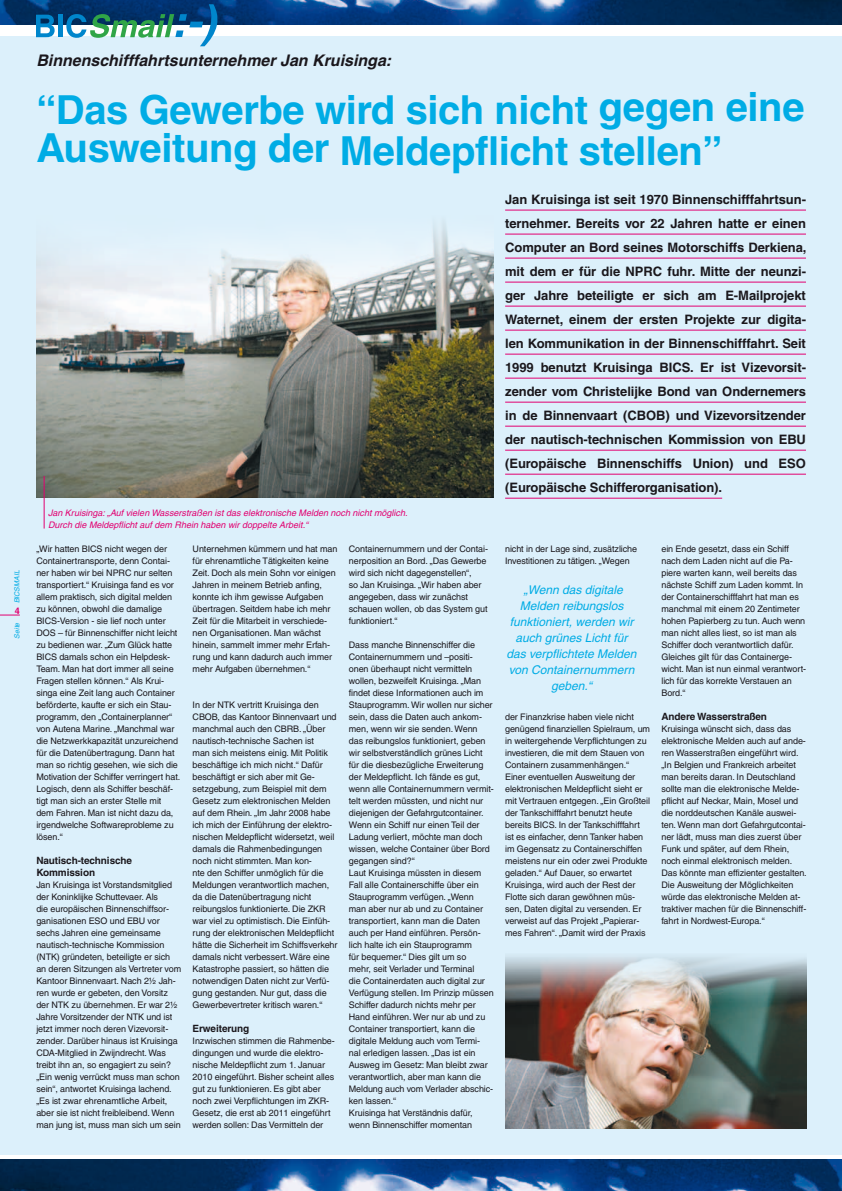
<style>
.page{position:relative;width:842px;height:1191px;background:#fff}
.page>*{position:absolute;margin:0;border:0;box-sizing:border-box;transform-origin:0 0}
.t1{font:700 40px/41px "Helvetica";letter-spacing:-.01em;color:#00ace5}
.t2{font:italic 700 16px "Helvetica";color:#1a171c}
.t3{font:700 13px/24px "Helvetica";letter-spacing:-.005em;color:#1a171c;text-align:justify}
.t4{font:italic 12px/16px "Helvetica";color:#00ace5;text-align:center}
.t5{font:700 10px/12px "Helvetica";letter-spacing:-.01em;color:#1a171c}
.t6{font:9px/12px "Helvetica";letter-spacing:-.01em;color:#1a171c}
.t7{font:italic 9px/12px "Helvetica";color:#e20070}
.t8{font:700 9px "Helvetica";color:#e20070}
.t9{font:italic 7px "Helvetica";color:#00ace5}
</style>
<div class="page">
<div style="left:0;top:36px;width:842px;height:1119px;background:#dcf0fb"></div>
<hr style="left:505px;top:210px;width:301px;height:1px;background:#e20070">
<hr style="left:505px;top:234px;width:301px;height:1px;background:#e20070">
<hr style="left:505px;top:258px;width:301px;height:1px;background:#e20070">
<hr style="left:505px;top:282px;width:301px;height:1px;background:#e20070">
<hr style="left:505px;top:306px;width:301px;height:1px;background:#e20070">
<hr style="left:505px;top:330px;width:301px;height:1px;background:#e20070">
<hr style="left:505px;top:354px;width:301px;height:1px;background:#e20070">
<hr style="left:505px;top:378px;width:301px;height:1px;background:#e20070">
<hr style="left:505px;top:402px;width:301px;height:1px;background:#e20070">
<hr style="left:505px;top:426px;width:301px;height:1px;background:#e20070">
<hr style="left:505px;top:450px;width:301px;height:1px;background:#e20070">
<hr style="left:505px;top:474px;width:301px;height:1px;background:#e20070">
<hr style="left:505px;top:498px;width:217px;height:1px;background:#e20070">
<img style="left:505px;top:956px;width:301px;height:172px">
<img style="left:36px;top:223px;width:458px;height:274px">
<hr style="left:44px;top:476px;width:1px;height:52px;background:#e20070">
<svg style="left:0;top:615px;width:20px;height:1px"></svg>
<img style="left:0;top:1159px;width:842px;height:32px">
<img style="left:0;top:0;width:842px;height:25px">
<svg style="left:36px;top:15px;width:19px;height:22px"></svg>
<div style="left:58px;top:15px;width:5px;height:22px;background:#0086cc"></div>
<svg style="left:66px;top:4px;width:153px;height:42px"></svg>
<p class="t9" style="left:13px;top:603px;width:34px;rotate:-90deg">BICSMAIL</p>
<p class="t8" style="left:15px;top:605px;width:7px">4</p>
<p class="t9" style="left:13px;top:638px;width:18px;rotate:-90deg">Seite</p>
<h2 class="t2" style="left:36px;top:51px;width:356px">Binnenschifffahrtsunternehmer Jan Kruisinga:</h2>
<h1 class="t1" style="left:36px;top:89px;width:770px">“Das Gewerbe wird sich nicht gegen eine<br>Ausweitung der Meldepflicht stellen”</h1>
<p class="t7" style="left:48px;top:507px;width:361px">Jan Kruisinga: „Auf vielen Wasserstraßen ist das elektronische Melden noch nicht möglich.<br>Durch die Meldepflicht auf dem Rhein haben wir doppelte Arbeit.“</p>
<p class="t6" style="left:36px;top:543px;width:145px">„Wir hatten BICS nicht wegen der Containertransporte, denn Contai&shy;ner haben wir bei NPRC nur selten transportiert.“ Kruisinga fand es vor allem praktisch, sich digital melden zu können, obwohl die damalige BICS-Version - sie lief noch unter DOS – für Binnenschiffer nicht leicht zu bedienen war. „Zum Glück hatte BICS damals schon ein Helpdesk-Team. Man hat dort immer all seine Fragen stellen können.“ Als Krui&shy;singa eine Zeit lang auch Container beförderte, kaufte er sich ein Stau&shy;programm, den „Containerplanner“ von Autena Marine. „Manchmal war die Netzwerkkapazität unzureichend für die Datenübertragung. Dann hat man so richtig gesehen, wie sich die Motivation der Schiffer verringert hat.<br>Logisch, denn als Schiffer beschäf&shy;tigt man sich an erster Stelle mit dem Fahren. Man ist nicht dazu da, irgendwelche Softwareprobleme zu lösen.“</p>
<p class="t5" style="left:36px;top:854px;width:97px">Nautisch-technische<br>Kommission</p>
<p class="t6" style="left:36px;top:879px;width:146px">Jan Kruisinga ist Vorstandsmitglied der Koninklijke Schuttevaer. Als<br>die europäischen Binnenschiffsor&shy;ganisationen ESO und EBU vor sechs Jahren eine gemeinsame nautisch-technische Kommission (NTK) gründeten, beteiligte er sich an deren Sitzungen als Vertreter vom Kantoor Binnenvaart. Nach 2½ Jah&shy;ren wurde er gebeten, den Vorsitz der NTK zu übernehmen. Er war 2½ Jahre Vorsitzender der NTK und ist jetzt immer noch deren Vizevorsit&shy;zender. Darüber hinaus ist Kruisinga CDA-Mitglied in Zwijndrecht. Was treibt ihn an, so engagiert zu sein? „Ein wenig verrückt muss man schon sein“, antwortet Kruisinga lachend. „Es ist zwar ehrenamtliche Arbeit, aber sie ist nicht freibleibend. Wenn man jung ist, muss man sich um sein</p>
<p class="t6" style="left:193px;top:543px;width:146px">Unternehmen kümmern und hat man für ehrenamtliche Tätigkeiten keine Zeit. Doch als mein Sohn vor einigen Jahren in meinem Betrieb anfing, konnte ich ihm gewisse Aufgaben übertragen. Seitdem habe ich mehr Zeit für die Mitarbeit in verschiede&shy;nen Organisationen. Man wächst hinein, sammelt immer mehr Erfah&shy;rung und kann dadurch auch immer mehr Aufgaben übernehmen.“</p>
<p class="t6" style="left:193px;top:699px;width:146px">In der NTK vertritt Kruisinga den CBOB, das Kantoor Binnenvaart und manchmal auch den CBRB. „Über nautisch-technische Sachen ist<br>man sich meistens einig. Mit Politik beschäftige ich mich nicht.“ Dafür beschäftigt er sich aber mit Ge&shy;setzgebung, zum Beispiel mit dem Gesetz zum elektronischen Melden auf dem Rhein. „Im Jahr 2008 habe ich mich der Einführung der elektro&shy;nischen Meldepflicht widersetzt, weil damals die Rahmenbedingungen noch nicht stimmten. Man kon-<br>nte den Schiffer unmöglich für die Meldungen verantwortlich machen, da die Datenübertragung nicht reibungslos funktionierte. Die ZKR war viel zu optimistisch. Die Einfüh&shy;rung der elektronischen Meldepflicht hätte die Sicherheit im Schiffsverkehr damals nicht verbessert. Wäre eine Katastrophe passiert, so hätten die notwendigen Daten nicht zur Verfü&shy;gung gestanden. Nur gut, dass die Gewerbevertreter kritisch waren.“</p>
<p class="t5" style="left:193px;top:1022px;width:58px">Erweiterung</p>
<p class="t6" style="left:193px;top:1035px;width:144px">Inzwischen stimmen die Rahmenbe&shy;dingungen und wurde die elektro&shy;nische Meldepflicht zum 1. Januar 2010 eingeführt. Bisher scheint alles gut zu funktionieren. Es gibt aber noch zwei Verpflichtungen im ZKR-Gesetz, die erst ab 2011 eingeführt werden sollen: Das Vermitteln der</p>
<p class="t6" style="left:349px;top:543px;width:141px">Containernummern und der Contai&shy;nerposition an Bord. „Das Gewerbe wird sich nicht dagegenstellen“,<br>so Jan Kruisinga. „Wir haben aber angegeben, dass wir zunächst schauen wollen, ob das System gut funktioniert.“</p>
<p class="t6" style="left:349px;top:639px;width:146px">Dass manche Binnenschiffer die Containernummern und –positi&shy;onen überhaupt nicht vermitteln wollen, bezweifelt Kruisinga. „Man findet diese Informationen auch im Stauprogramm. Wir wollen nur sicher sein, dass die Daten auch ankom&shy;men, wenn wir sie senden. Wenn das reibungslos funktioniert, geben wir selbstverständlich grünes Licht für die diesbezügliche Erweiterung der Meldepflicht. Ich fände es gut, wenn alle Containernummern vermit&shy;telt werden müssten, und nicht nur diejenigen der Gefahrgutcontainer.<br>Wenn ein Schiff nur einen Teil der Ladung verliert, möchte man doch wissen, welche Container über Bord gegangen sind?“<br>Laut Kruisinga müssten in diesem Fall alle Containerschiffe über ein Stauprogramm verfügen. „Wenn<br>man aber nur ab und zu Container transportiert, kann man die Daten auch per Hand einführen. Persön&shy;lich halte ich ein Stauprogramm<br>für bequemer.“ Dies gilt um so<br>mehr, seit Verlader und Terminal<br>die Containerdaten auch digital zur Verfügung stellen. Im Prinzip müssen Schiffer dadurch nichts mehr per Hand einführen. Wer nur ab und zu Container transportiert, kann die digitale Meldung auch vom Termi&shy;nal erledigen lassen. „Das ist ein Ausweg im Gesetz: Man bleibt zwar verantwortlich, aber man kann die Meldung auch vom Verlader abschic&shy;ken lassen.“<br>Kruisinga hat Verständnis dafür, wenn Binnenschiffer momentan</p>
<p class="t3" style="left:505px;top:187px;width:303px">Jan Kruisinga ist seit 1970 Binnenschifffahrtsun&shy;ternehmer. Bereits vor 22 Jahren hatte er einen Computer an Bord seines Motorschiffs Derkiena, mit dem er für die NPRC fuhr. Mitte der neunzi&shy;ger Jahre beteiligte er sich am E-Mailprojekt Waternet, einem der ersten Projekte zur digita&shy;len Kommunikation in der Binnenschifffahrt. Seit 1999 benutzt Kruisinga BICS. Er ist Vizevorsit&shy;zender vom Christelijke Bond van Ondernemers in de Binnenvaart (CBOB) und Vizevorsitzender der nautisch-technischen Kommission von EBU (Europäische Binnenschiffs Union) und ESO (Europäische Schifferorganisation).</p>
<p class="t6" style="left:505px;top:543px;width:134px">nicht in der Lage sind, zusätzliche<br>Investitionen zu tätigen. „Wegen</p>
<h3 class="t4" style="left:506px;top:581px;width:132px">„Wenn das digitale<br>Melden reibungslos funktioniert, werden wir auch grünes Licht für das verpflichtete Melden von Containernummern geben.“</h3>
<p class="t6" style="left:505px;top:711px;width:146px">der Finanzkrise haben viele nicht genügend finanziellen Spielraum, um in weitergehende Verpflichtungen zu investieren, die mit dem Stauen von Containern zusammenhängen.“ Einer eventuellen Ausweitung der elektronischen Meldepflicht sieht er mit Vertrauen entgegen. „Ein Großteil der Tankschifffahrt benutzt heute bereits BICS. In der Tankschifffahrt ist es einfacher, denn Tanker haben im Gegensatz zu Containerschiffen meistens nur ein oder zwei Produkte geladen.“ Auf Dauer, so erwartet Kruisinga, wird auch der Rest der Flotte sich daran gewöhnen müs&shy;sen, Daten digital zu versenden. Er verweist auf das Projekt „Papierar&shy;mes Fahren“. „Damit wird der Praxis</p>
<p class="t6" style="left:661px;top:543px;width:146px">ein Ende gesetzt, dass ein Schiff nach dem Laden nicht auf die Pa&shy;piere warten kann, weil bereits das nächste Schiff zum Laden kommt. In der Containerschifffahrt hat man es manchmal mit einem 20 Zentimeter hohen Papierberg zu tun. Auch wenn man nicht alles liest, so ist man als<br>Schiffer doch verantwortlich dafür.<br>Gleiches gilt für das Containerge&shy;wicht. Man ist nun einmal verantwort&shy;lich für das korrekte Verstauen an<br>Bord.“</p>
<p class="t5" style="left:661px;top:710px;width:107px">Andere Wasserstraßen</p>
<p class="t6" style="left:661px;top:723px;width:147px">Kruisinga wünscht sich, dass das elektronische Melden auch auf ande&shy;ren Wasserstraßen eingeführt wird. „In Belgien und Frankreich arbeitet man bereits daran. In Deutschland sollte man die elektronische Melde&shy;pflicht auf Neckar, Main, Mosel und die norddeutschen Kanäle auswei&shy;ten. Wenn man dort Gefahrgutcontai&shy;ner lädt, muss man dies zuerst über Funk und später, auf dem Rhein, noch einmal elektronisch melden.<br>Das könnte man effizienter gestalten.<br>Die Ausweitung der Möglichkeiten würde das elektronische Melden at&shy;traktiver machen für die Binnenschiff&shy;fahrt in Nordwest-Europa.“</p>
</div>
